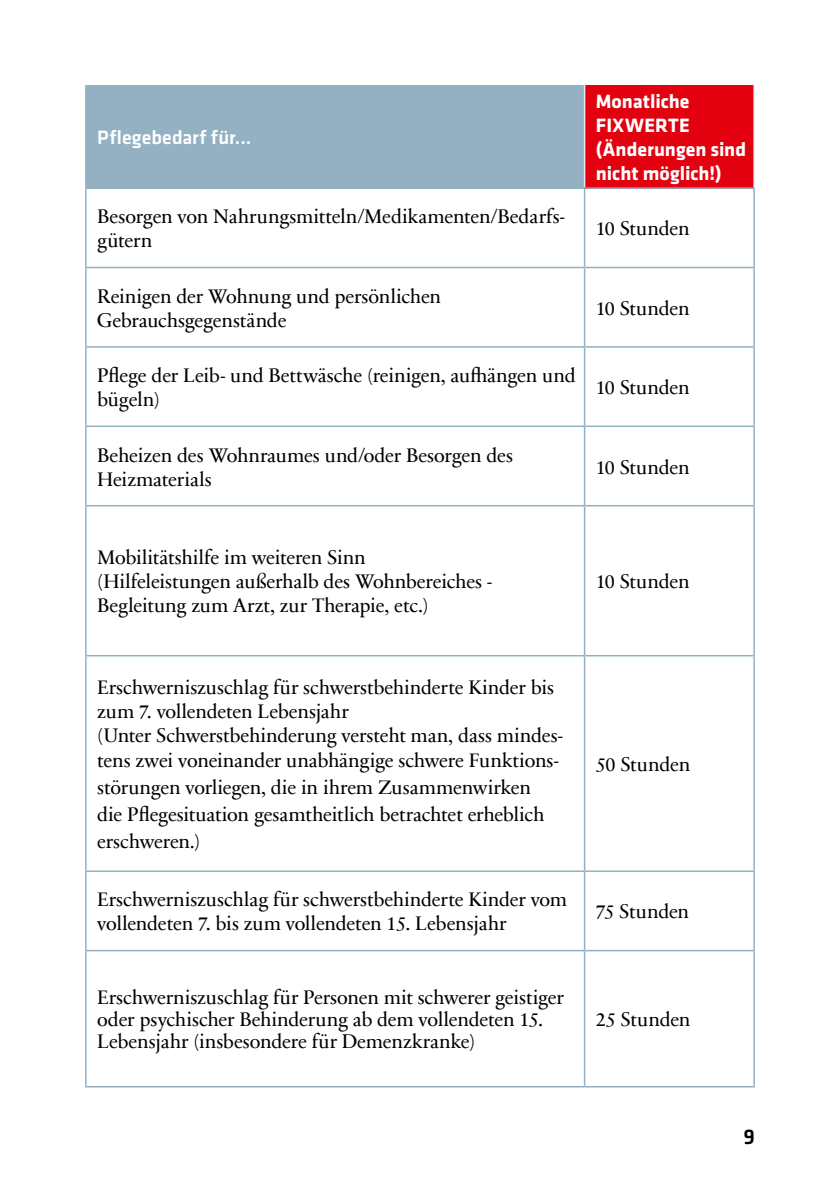
<style>
.page{position:relative;width:840px;height:1191px;background:#fff}
.page>*{position:absolute;margin:0;border:0;box-sizing:border-box;transform-origin:0 0}
.t1{font:500 22px "Klavika Basic";color:#000}
.t2{font:20px/24px "Sabon Next Com";letter-spacing:-.01em;color:#000}
.t3{font:700 20px/24px "Klavika Basic";color:#fff}
.t4{font:500 20px "Klavika Basic";letter-spacing:.005em;color:#fff}
</style>
<div class="page">
<div style="left:86px;top:85px;width:498px;height:103px;background:#93b1c2"></div>
<div style="left:584px;top:85px;width:169px;height:103px;background:#e3000f"></div>
<hr style="left:85px;top:85px;width:2px;height:102px;background:#93b1c2">
<hr style="left:85px;top:187px;width:499px;height:2px;background:#93b1c2">
<hr style="left:85px;top:189px;width:2px;height:78px;background:#93b1c2">
<hr style="left:584px;top:187px;width:170px;height:2px;background:#93b1c2">
<hr style="left:583px;top:189px;width:2px;height:78px;background:#93b1c2">
<hr style="left:753px;top:189px;width:1px;height:78px;background:#93b1c2">
<hr style="left:85px;top:267px;width:499px;height:1px;background:#93b1c2">
<hr style="left:85px;top:268px;width:2px;height:78px;background:#93b1c2">
<hr style="left:584px;top:267px;width:170px;height:1px;background:#93b1c2">
<hr style="left:583px;top:268px;width:2px;height:78px;background:#93b1c2">
<hr style="left:753px;top:268px;width:1px;height:78px;background:#93b1c2">
<hr style="left:85px;top:346px;width:499px;height:2px;background:#93b1c2">
<hr style="left:85px;top:348px;width:2px;height:77px;background:#93b1c2">
<hr style="left:584px;top:346px;width:170px;height:2px;background:#93b1c2">
<hr style="left:583px;top:348px;width:2px;height:77px;background:#93b1c2">
<hr style="left:753px;top:348px;width:1px;height:77px;background:#93b1c2">
<hr style="left:85px;top:425px;width:499px;height:2px;background:#93b1c2">
<hr style="left:85px;top:427px;width:2px;height:78px;background:#93b1c2">
<hr style="left:584px;top:425px;width:170px;height:2px;background:#93b1c2">
<hr style="left:583px;top:427px;width:2px;height:78px;background:#93b1c2">
<hr style="left:753px;top:427px;width:1px;height:78px;background:#93b1c2">
<hr style="left:85px;top:505px;width:499px;height:1px;background:#93b1c2">
<hr style="left:85px;top:506px;width:2px;height:149px;background:#93b1c2">
<hr style="left:584px;top:505px;width:170px;height:1px;background:#93b1c2">
<hr style="left:583px;top:506px;width:2px;height:149px;background:#93b1c2">
<hr style="left:753px;top:506px;width:1px;height:149px;background:#93b1c2">
<hr style="left:85px;top:655px;width:499px;height:1px;background:#93b1c2">
<hr style="left:85px;top:656px;width:2px;height:214px;background:#93b1c2">
<hr style="left:584px;top:655px;width:170px;height:1px;background:#93b1c2">
<hr style="left:583px;top:656px;width:2px;height:214px;background:#93b1c2">
<hr style="left:753px;top:656px;width:1px;height:214px;background:#93b1c2">
<hr style="left:85px;top:870px;width:499px;height:2px;background:#93b1c2">
<hr style="left:85px;top:872px;width:2px;height:78px;background:#93b1c2">
<hr style="left:584px;top:870px;width:170px;height:2px;background:#93b1c2">
<hr style="left:583px;top:872px;width:2px;height:78px;background:#93b1c2">
<hr style="left:753px;top:872px;width:1px;height:78px;background:#93b1c2">
<hr style="left:85px;top:950px;width:499px;height:1px;background:#93b1c2">
<hr style="left:85px;top:951px;width:2px;height:135px;background:#93b1c2">
<hr style="left:584px;top:950px;width:170px;height:1px;background:#93b1c2">
<hr style="left:583px;top:951px;width:2px;height:135px;background:#93b1c2">
<hr style="left:753px;top:951px;width:1px;height:135px;background:#93b1c2">
<hr style="left:85px;top:1086px;width:499px;height:1px;background:#93b1c2">
<hr style="left:584px;top:1086px;width:170px;height:1px;background:#93b1c2">
<hr style="left:583px;top:85px;width:2px;height:102px;background:#e4ecf1">
<hr style="left:753px;top:85px;width:1px;height:102px;background:#e4ecf1">
<p class="t4" style="left:97px;top:124px;width:155px">Pflegebedarf für...</p>
<p class="t2" style="left:97px;top:204px;width:469px">Besorgen von Nahrungsmitteln/Medikamenten/Bedarfs&shy;gütern</p>
<p class="t2" style="left:97px;top:283px;width:345px">Reinigen der Wohnung und persönlichen<br>Gebrauchsgegenstände</p>
<p class="t2" style="left:97px;top:362px;width:479px">Pflege der Leib- und Bettwäsche (reinigen, aufhängen und bügeln)</p>
<p class="t3" style="left:595px;top:89px;width:151px">Monatliche<br>FIXWERTE (Änderungen sind nicht möglich!)</p>
<p class="t2" style="left:595px;top:216px;width:95px">10 Stunden</p>
<p class="t2" style="left:595px;top:295px;width:95px">10 Stunden</p>
<p class="t2" style="left:595px;top:374px;width:95px">10 Stunden</p>
<p class="t2" style="left:97px;top:442px;width:417px">Beheizen des Wohnraumes und/oder Besorgen des<br>Heizmaterials</p>
<p class="t2" style="left:595px;top:454px;width:95px">10 Stunden</p>
<p class="t2" style="left:97px;top:544px;width:396px">Mobilitätshilfe im weiteren Sinn (Hilfeleistungen außerhalb des Wohnbereiches -<br>Begleitung zum Arzt, zur Therapie, etc.)</p>
<p class="t2" style="left:97px;top:675px;width:467px">Erschwerniszuschlag für schwerstbehinderte Kinder bis zum 7. vollendeten Lebensjahr<br>(Unter Schwerstbehinderung versteht man, dass mindes&shy;tens zwei voneinander unabhängige schwere Funktions-</p>
<p class="t2" style="left:97px;top:772px;width:448px;line-height:27px">störungen vorliegen, die in ihrem Zusammenwirken die Pflegesituation gesamtheitlich betrachtet erheblich erschweren.)</p>
<p class="t2" style="left:97px;top:887px;width:471px">Erschwerniszuschlag für schwerstbehinderte Kinder vom vollendeten 7. bis zum vollendeten 15. Lebensjahr</p>
<p class="t2" style="left:97px;top:985px;width:468px;line-height:22px">Erschwerniszuschlag für Personen mit schwerer geistiger oder psychischer Behinderung ab dem vollendeten 15.<br>Lebensjahr (insbesondere für Demenzkranke)</p>
<p class="t2" style="left:595px;top:568px;width:95px">10 Stunden</p>
<p class="t2" style="left:595px;top:751px;width:96px">50 Stunden</p>
<p class="t2" style="left:595px;top:899px;width:95px">75 Stunden</p>
<p class="t2" style="left:595px;top:1006px;width:96px">25 Stunden</p>
<p class="t1" style="left:743px;top:1122px;width:13px">9</p>
</div>
